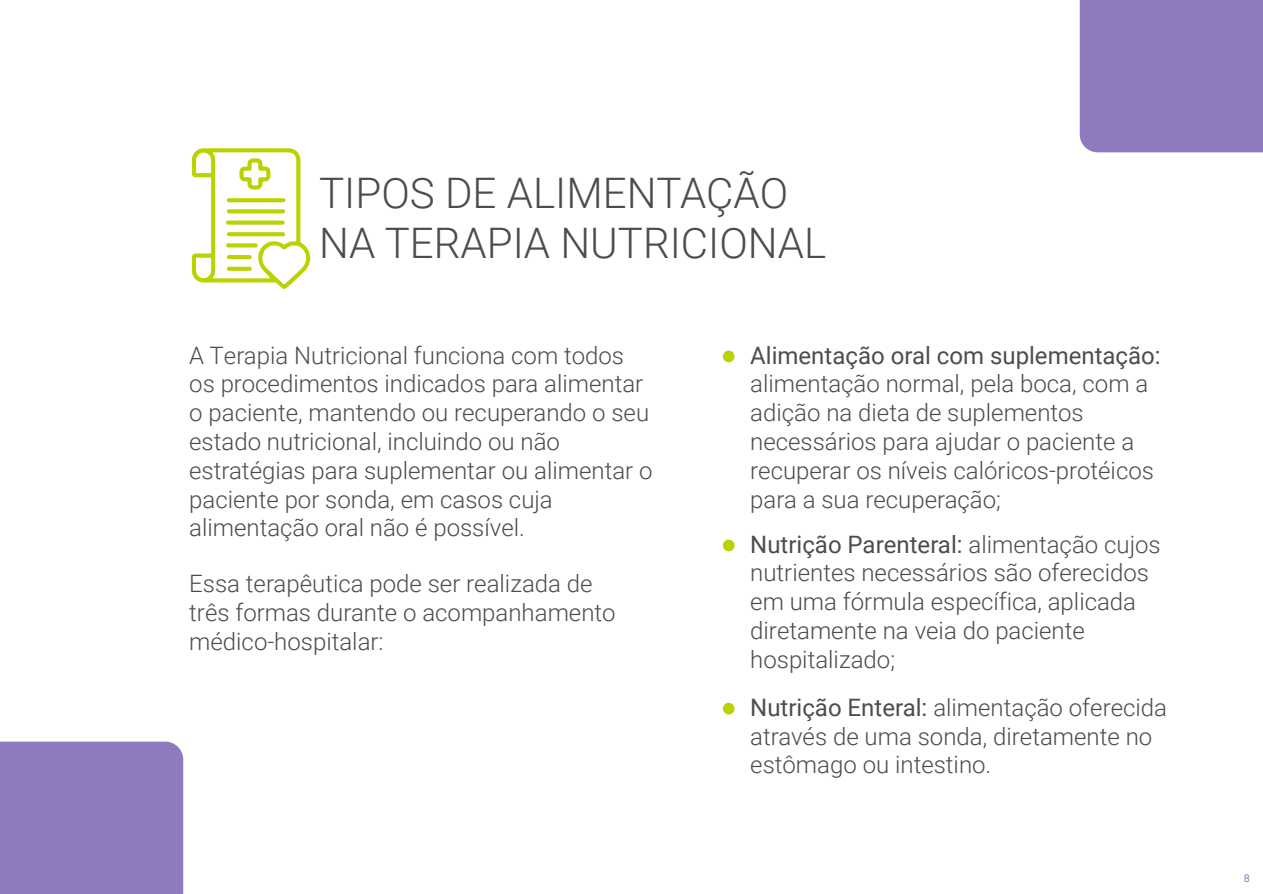
<style>
.page{position:relative;width:1263px;height:894px;background:#fff}
.page>*{position:absolute;margin:0;border:0;box-sizing:border-box;transform-origin:0 0}
.t1{font:300 42px/50.6px "Roboto";color:#4c4c4c}
.t2{font:300 24px/28.8px "Roboto";color:#4c4c4c}
.t3{font:24px "Roboto";color:#4c4c4c}
.t4{font:10.8px "Roboto";color:#8d7bbd}
.s1{font-weight:400}
</style>
<div class="page">
<div style="left:723px;top:351px;width:12px;height:11px;background:#bad200;border-radius:50%"></div>
<div style="left:723px;top:540px;width:12px;height:11px;background:#bad200;border-radius:50%"></div>
<div style="left:723px;top:703px;width:12px;height:11px;background:#bad200;border-radius:50%"></div>
<svg style="left:192px;top:148px;width:119px;height:141px"></svg>
<div style="left:1080px;top:0;width:183px;height:152px;background:#8d7bbd"></div>
<div style="left:0;top:742px;width:183px;height:152px;background:#8d7bbd"></div>
<h1 class="t1" style="left:319px;top:166px;width:508px">TIPOS DE ALIMENTAÇÃO<br>NA TERAPIA NUTRICIONAL</h1>
<p class="t2" style="left:189px;top:340px;width:465px">A Terapia Nutricional funciona com todos os procedimentos indicados para alimentar o paciente, mantendo ou recuperando o seu estado nutricional, incluindo ou não estratégias para suplementar ou alimentar o paciente por sonda, em casos cuja alimentação oral não é possível.</p>
<p class="t2" style="left:189px;top:568px;width:428px">Essa terapêutica pode ser realizada de três formas durante o acompanhamento médico-hospitalar:</p>
<p class="t3" style="left:750px;top:338px;width:412px">Alimentação oral com suplementação:</p>
<p class="t2" style="left:750px;top:369px;width:405px">alimentação normal, pela boca, com a adição na dieta de suplementos necessários para ajudar o paciente a recuperar os níveis calóricos-protéicos para a sua recuperação;</p>
<p class="t2" style="left:750px;top:529px;width:412px"><span class="s1">Nutrição Parenteral:</span> alimentação cujos nutrientes necessários são oferecidos em uma fórmula específica, aplicada diretamente na veia do paciente hospitalizado;</p>
<p class="t2" style="left:750px;top:692px;width:418px"><span class="s1">Nutrição Enteral:</span> alimentação oferecida através de uma sonda, diretamente no estômago ou intestino.</p>
<p class="t4" style="left:1244px;top:871px;width:8px">8</p>
</div>
